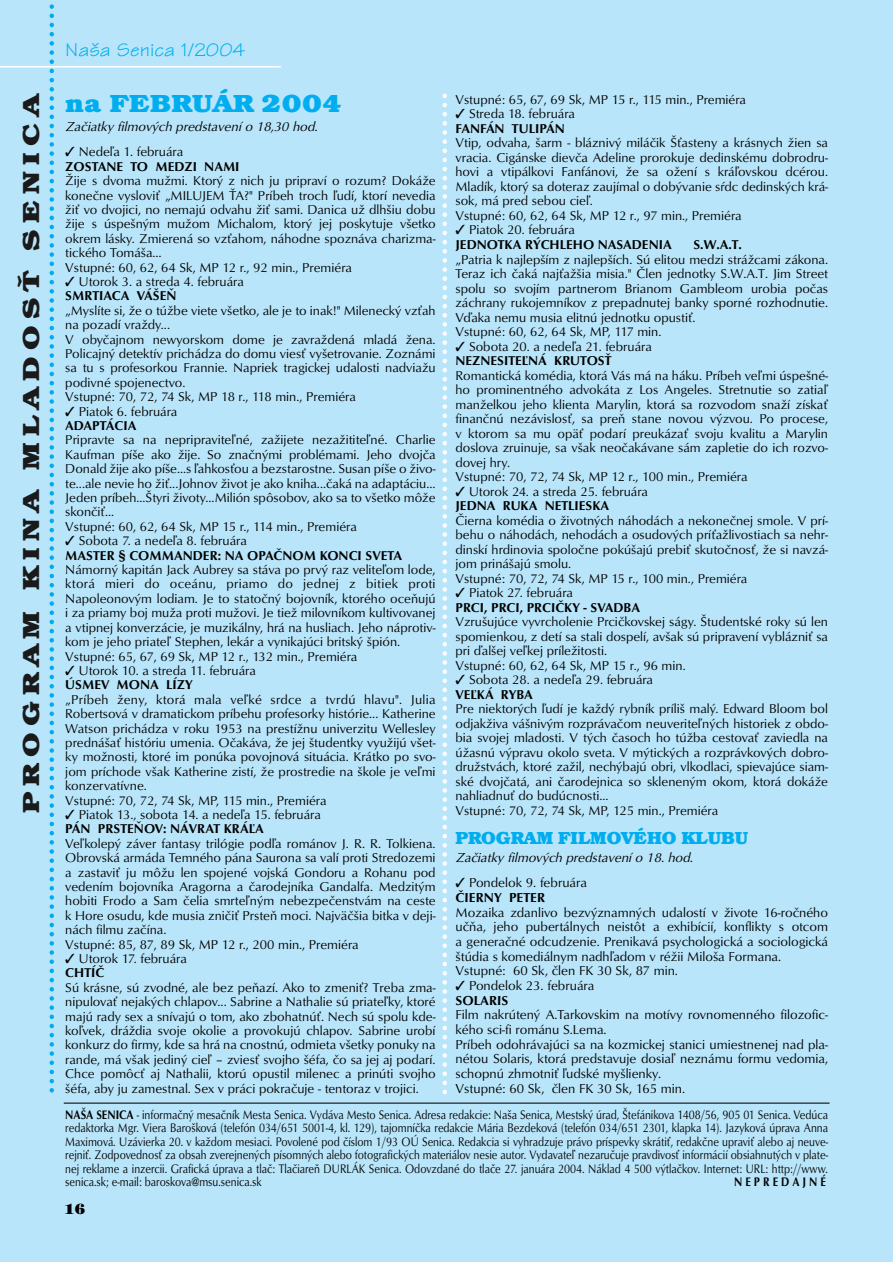
<style>
.page{position:relative;width:893px;height:1262px;background:#fff}
.page>*{position:absolute;margin:0;border:0;box-sizing:border-box;transform-origin:0 0}
.t1{font:700 25.5px "Bookman Itc TCE";letter-spacing:.015em;color:#00aeef;scale:1.08 1}
.t2{font:700 24px "Bookman Itc TCE";letter-spacing:.215em;color:#1a1a1a;scale:1.25 1}
.t3{font:19.5px "Tekton CE";color:#00aeef;scale:1.1 1}
.t4{font:700 18px "Bookman Itc TCE";color:#00aeef}
.t5{font:800 14.25px "Tiffany IT Cby BT";color:#000}
.t6{font:13.35px/14.7px "Optus TCE";color:#000}
.t7{font:italic 13.35px "Optus TCE";color:#000}
.t8{font:13.2px/14.4px "Optus TCE";color:#000}
.t9{font:500 13.2px/14.4px "Optus TCE";color:#000}
.t10{font:12.75px/13.5px "Optus TCE";color:#000;text-align:justify;scale:.85 1}
.t11{font:500 12.75px "Optus TCE";color:#000;scale:.85 1}
.s1{font-weight:400}
.s2{font-weight:500}
</style>
<div class="page">
<div style="left:0;top:0;width:892px;height:1262px;background:#b9e5fa"></div>
<hr style="left:0;top:66px;width:281px;height:2px;background:#fff">
<hr style="left:64px;top:1102px;width:765px;height:1px;background:#000">
<svg style="left:50px;top:4px;width:4px;height:1089px"></svg>
<svg style="left:442px;top:96px;width:5px;height:999px"></svg>
<h3 class="t3" style="left:65px;top:43px;width:165px">Naša Senica 1/2004</h3>
<h1 class="t1" style="left:65px;top:94px;width:258px">na FEBRUÁR 2004</h1>
<p class="t7" style="left:65px;top:121px;width:256px">Začiatky filmových predstavení o 18,30 hod.</p>
<p class="t9" style="left:65px;top:146px;width:176px">✓ <span class="s1">Nedeľa 1. februára<br></span>ZOSTANE TO MEDZI NAMI</p>
<p class="t8" style="left:65px;top:174px;width:372px">Žije s dvoma mužmi. Ktorý z nich ju pripraví o rozum? Dokáže konečne vysloviť „MILUJEM ŤA?" Príbeh troch ľudí, ktorí nevedia žiť vo dvojici, no nemajú odvahu žiť sami. Danica už dlhšiu dobu žije s úspešným mužom Michalom, ktorý jej poskytuje všetko okrem lásky. Zmierená so vzťahom, náhodne spoznáva charizma&shy;tického Tomáša…<br>Vstupné: 60, 62, 64 Sk, MP 12 r., 92 min., Premiéra</p>
<p class="t8" style="left:65px;top:275px;width:180px">✓ Utorok 3. a streda 4. februára<br><span class="s2">SMRTIACA VÁŠEŇ</span></p>
<p class="t8" style="left:65px;top:304px;width:372px">„Myslíte si, že o túžbe viete všetko, ale je to inak!" Milenecký vzťah na pozadí vraždy...<br>V obyčajnom newyorskom dome je zavraždená mladá žena.<br>Policajný detektív prichádza do domu viesť vyšetrovanie. Zoznámi sa tu s profesorkou Frannie. Napriek tragickej udalosti nadviažu podivné spojenectvo.<br>Vstupné: 70, 72, 74 Sk, MP 18 r., 118 min., Premiéra</p>
<p class="t8" style="left:65px;top:405px;width:114px">✓ Piatok 6. februára<br><span class="s2">ADAPTÁCIA</span></p>
<p class="t8" style="left:65px;top:434px;width:372px">Pripravte sa na nepripraviteľné, zažijete nezažititeľné. Charlie Kaufman píše ako žije. So značnými problémami. Jeho dvojča Donald žije ako píše...s ľahkosťou a bezstarostne. Susan píše o živo&shy;te...ale nevie ho žiť...Johnov život je ako kniha...čaká na adaptáciu...<br>Jeden príbeh...Štyri životy...Milión spôsobov, ako sa to všetko môže skončiť...<br>Vstupné: 60, 62, 64 Sk, MP 15 r., 114 min., Premiéra</p>
<p class="t9" style="left:65px;top:534px;width:338px">✓ <span class="s1">Sobota 7. a nedeľa 8. februára<br></span>MASTER § COMMANDER: NA OPAČNOM KONCI SVETA</p>
<p class="t8" style="left:65px;top:563px;width:372px">Námorný kapitán Jack Aubrey sa stáva po prvý raz veliteľom lode, ktorá mieri do oceánu, priamo do jednej z bitiek proti Napoleonovým lodiam. Je to statočný bojovník, ktorého oceňujú i za priamy boj muža proti mužovi. Je tiež milovníkom kultivovanej a vtipnej konverzácie, je muzikálny, hrá na husliach. Jeho náprotiv&shy;kom je jeho priateľ Stephen, lekár a vynikajúci britský špión.<br>Vstupné: 65, 67, 69 Sk, MP 12 r., 132 min., Premiéra</p>
<p class="t8" style="left:65px;top:664px;width:192px">✓ Utorok 10. a streda 11. februára<br><span class="s2">ÚSMEV MONA LÍZY</span></p>
<p class="t8" style="left:65px;top:693px;width:372px">„Príbeh ženy, ktorá mala veľké srdce a tvrdú hlavu". Julia Robertsová v dramatickom príbehu profesorky histórie... Katherine Watson prichádza v roku 1953 na prestížnu univerzitu Wellesley prednášať históriu umenia. Očakáva, že jej študentky využijú všet&shy;ky možnosti, ktoré im ponúka povojnová situácia. Krátko po svo&shy;jom príchode však Katherine zistí, že prostredie na škole je veľmi konzervatívne.<br>Vstupné: 70, 72, 74 Sk, MP, 115 min., Premiéra</p>
<p class="t8" style="left:65px;top:808px;width:257px">✓ Piatok 13., sobota 14. a nedeľa 15. februára<br><span class="s2">PÁN PRSTEŇOV: NÁVRAT KRÁĽA</span></p>
<p class="t8" style="left:65px;top:837px;width:372px">Veľkolepý záver fantasy trilógie podľa románov J. R. R. Tolkiena.<br>Obrovská armáda Temného pána Saurona sa valí proti Stredozemi a zastaviť ju môžu len spojené vojská Gondoru a Rohanu pod vedením bojovníka Aragorna a čarodejníka Gandalfa. Medzitým hobiti Frodo a Sam čelia smrteľným nebezpečenstvám na ceste k Hore osudu, kde musia zničiť Prsteň moci. Najväčšia bitka v deji&shy;nách filmu začína.<br>Vstupné: 85, 87, 89 Sk, MP 12 r., 200 min., Premiéra</p>
<p class="t8" style="left:65px;top:952px;width:123px">✓ Utorok 17. februára<br><span class="s2">CHTÍČ</span></p>
<p class="t8" style="left:65px;top:981px;width:372px;text-align:justify">Sú krásne, sú zvodné, ale bez peňazí. Ako to zmeniť? Treba zma&shy;nipulovať nejakých chlapov... Sabrine a Nathalie sú priateľky, ktoré majú rady sex a snívajú o tom, ako zbohatnúť. Nech sú spolu kde&shy;koľvek, dráždia svoje okolie a provokujú chlapov. Sabrine urobí konkurz do firmy, kde sa hrá na cnostnú, odmieta všetky ponuky na rande, má však jediný cieľ – zviesť svojho šéfa, čo sa jej aj podarí.<br>Chce pomôcť aj Nathalii, ktorú opustil milenec a prinúti svojho šéfa, aby ju zamestnal. Sex v práci pokračuje - tentoraz v trojici.</p>
<p class="t10" style="left:65px;top:1108px;width:898px"><span class="s2">NAŠA SENICA</span> - informačný mesačník Mesta Senica. Vydáva Mesto Senica. Adresa redakcie: Naša Senica, Mestský úrad, Štefánikova 1408/56, 905 01 Senica. Vedúca redaktorka Mgr. Viera Barošková (telefón 034/651 5001-4, kl. 129), tajomníčka redakcie Mária Bezdeková (telefón 034/651 2301, klapka 14). Jazyková úprava Anna Maximová. Uzávierka 20. v každom mesiaci. Povolené pod číslom 1/93 OÚ Senica. Redakcia si vyhradzuje právo príspevky skrátiť, redakčne upraviť alebo aj neuve&shy;rejniť. Zodpovednosť za obsah zverejnených písomných alebo fotografických materiálov nesie autor. Vydavateľ nezaručuje pravdivosť informácií obsiahnutých v plate&shy;nej reklame a inzercii. Grafická úprava a tlač: Tlačiareň DURLÁK Senica. Odovzdané do tlače 27. januára 2004. Náklad 4 500 výtlačkov. Internet: URL: http://www. senica.sk; e-mail: baroskova@msu.senica.sk</p>
<h2 class="t2" style="left:22px;top:813px;width:578px;rotate:-90deg">PROGRAM KINA MLADOSŤ SENICA</h2>
<p class="t8" style="left:455px;top:93px;width:292px">Vstupné: 65, 67, 69 Sk, MP 15 r., 115 min., Premiéra</p>
<p class="t8" style="left:455px;top:108px;width:121px">✓ Streda 18. februára<br><span class="s2">FANFÁN TULIPÁN</span></p>
<p class="t8" style="left:455px;top:137px;width:374px">Vtip, odvaha, šarm - bláznivý miláčik Šťasteny a krásnych žien sa vracia. Cigánske dievča Adeline prorokuje dedinskému dobrodru&shy;hovi a vtipálkovi Fanfánovi, že sa ožení s kráľovskou dcérou.<br>Mladík, ktorý sa doteraz zaujímal o dobývanie sŕdc dedinských krá&shy;sok, má pred sebou cieľ.<br>Vstupné: 60, 62, 64 Sk, MP 12 r., 97 min., Premiéra</p>
<p class="t9" style="left:455px;top:224px;width:218px">✓ <span class="s1">Piatok 20. februára<br></span>JEDNOTKA RÝCHLEHO NASADENIA</p>
<p class="t9" style="left:693px;top:238px;width:50px">S.W.A.T.</p>
<p class="t8" style="left:455px;top:253px;width:374px">„Patria k najlepším z najlepších. Sú elitou medzi strážcami zákona.<br>Teraz ich čaká najťažšia misia." Člen jednotky S.W.A.T. Jim Street spolu so svojím partnerom Brianom Gambleom urobia počas záchrany rukojemníkov z prepadnutej banky sporné rozhodnutie.<br>Vďaka nemu musia elitnú jednotku opustiť.<br>Vstupné: 60, 62, 64 Sk, MP, 117 min.</p>
<p class="t8" style="left:455px;top:340px;width:198px">✓ Sobota 20. a nedeľa 21. februára<br><span class="s2">NEZNESITEĽNÁ KRUTOSŤ</span></p>
<p class="t8" style="left:455px;top:369px;width:374px">Romantická komédia, ktorá Vás má na háku. Príbeh veľmi úspešné&shy;ho prominentného advokáta z Los Angeles. Stretnutie so zatiaľ manželkou jeho klienta Marylin, ktorá sa rozvodom snaží získať finančnú nezávislosť, sa preň stane novou výzvou. Po procese, v ktorom sa mu opäť podarí preukázať svoju kvalitu a Marylin doslova zruinuje, sa však neočakávane sám zapletie do ich rozvo&shy;dovej hry.<br>Vstupné: 70, 72, 74 Sk, MP 12 r., 100 min., Premiéra</p>
<p class="t8" style="left:455px;top:485px;width:194px">✓ Utorok 24. a streda 25. februára<br><span class="s2">JEDNA RUKA NETLIESKA</span></p>
<p class="t8" style="left:455px;top:514px;width:374px">Čierna komédia o životných náhodách a nekonečnej smole. V prí&shy;behu o náhodách, nehodách a osudových príťažlivostiach sa nehr&shy;dinskí hrdinovia spoločne pokúšajú prebiť skutočnosť, že si navzá&shy;jom prinášajú smolu.<br>Vstupné: 70, 72, 74 Sk, MP 15 r., 100 min., Premiéra</p>
<p class="t9" style="left:455px;top:586px;width:186px">✓ <span class="s1">Piatok 27. februára<br></span>PRCI, PRCI, PRCIČKY - SVADBA</p>
<p class="t8" style="left:455px;top:615px;width:374px">Vzrušujúce vyvrcholenie Prcičkovskej ságy. Študentské roky sú len spomienkou, z detí sa stali dospelí, avšak sú pripravení vyblázniť sa pri ďalšej veľkej príležitosti.<br>Vstupné: 60, 62, 64 Sk, MP 15 r., 96 min.</p>
<p class="t8" style="left:455px;top:673px;width:199px">✓ Sobota 28. a nedeľa 29. februára<br><span class="s2">VEĽKÁ RYBA</span></p>
<p class="t8" style="left:455px;top:702px;width:374px">Pre niektorých ľudí je každý rybník príliš malý. Edward Bloom bol odjakživa vášnivým rozprávačom neuveriteľných historiek z obdo&shy;bia svojej mladosti. V tých časoch ho túžba cestovať zaviedla na úžasnú výpravu okolo sveta. V mýtických a rozprávkových dobro&shy;družstvách, ktoré zažil, nechýbajú obri, vlkodlaci, spievajúce siam&shy;ské dvojčatá, ani čarodejnica so skleneným okom, ktorá dokáže nahliadnuť do budúcnosti...<br>Vstupné: 70, 72, 74 Sk, MP, 125 min., Premiéra</p>
<h3 class="t4" style="left:455px;top:831px;width:294px">PROGRAM FILMOVÉHO KLUBU</h3>
<p class="t7" style="left:455px;top:852px;width:242px">Začiatky filmových predstavení o 18. hod.</p>
<p class="t6" style="left:455px;top:876px;width:133px">✓ Pondelok 9. februára<br><span class="s2">ČIERNY PETER</span></p>
<p class="t6" style="left:455px;top:905px;width:374px">Mozaika zdanlivo bezvýznamných udalostí v živote 16-ročného učňa, jeho pubertálnych neistôt a exhibícií, konflikty s otcom a generačné odcudzenie. Prenikavá psychologická a sociologická štúdia s komediálnym nadhľadom v réžii Miloša Formana.<br>Vstupné: 60 Sk, člen FK 30 Sk, 87 min.</p>
<p class="t6" style="left:455px;top:979px;width:140px">✓ Pondelok 23. februára<br><span class="s2">SOLARIS</span></p>
<p class="t6" style="left:455px;top:1008px;width:374px">Film nakrútený A.Tarkovskim na motívy rovnomenného filozofic&shy;kého sci-fi románu S.Lema.<br>Príbeh odohrávajúci sa na kozmickej stanici umiestnenej nad pla&shy;nétou Solaris, ktorá predstavuje dosiaľ neznámu formu vedomia, schopnú zhmotniť ľudské myšlienky.<br>Vstupné: 60 Sk, člen FK 30 Sk, 165 min.</p>
<p class="t11" style="left:734px;top:1177px;width:109px">N E P R E D A J N É</p>
<p class="t5" style="left:64px;top:1203px;width:22px">16</p>
</div>
